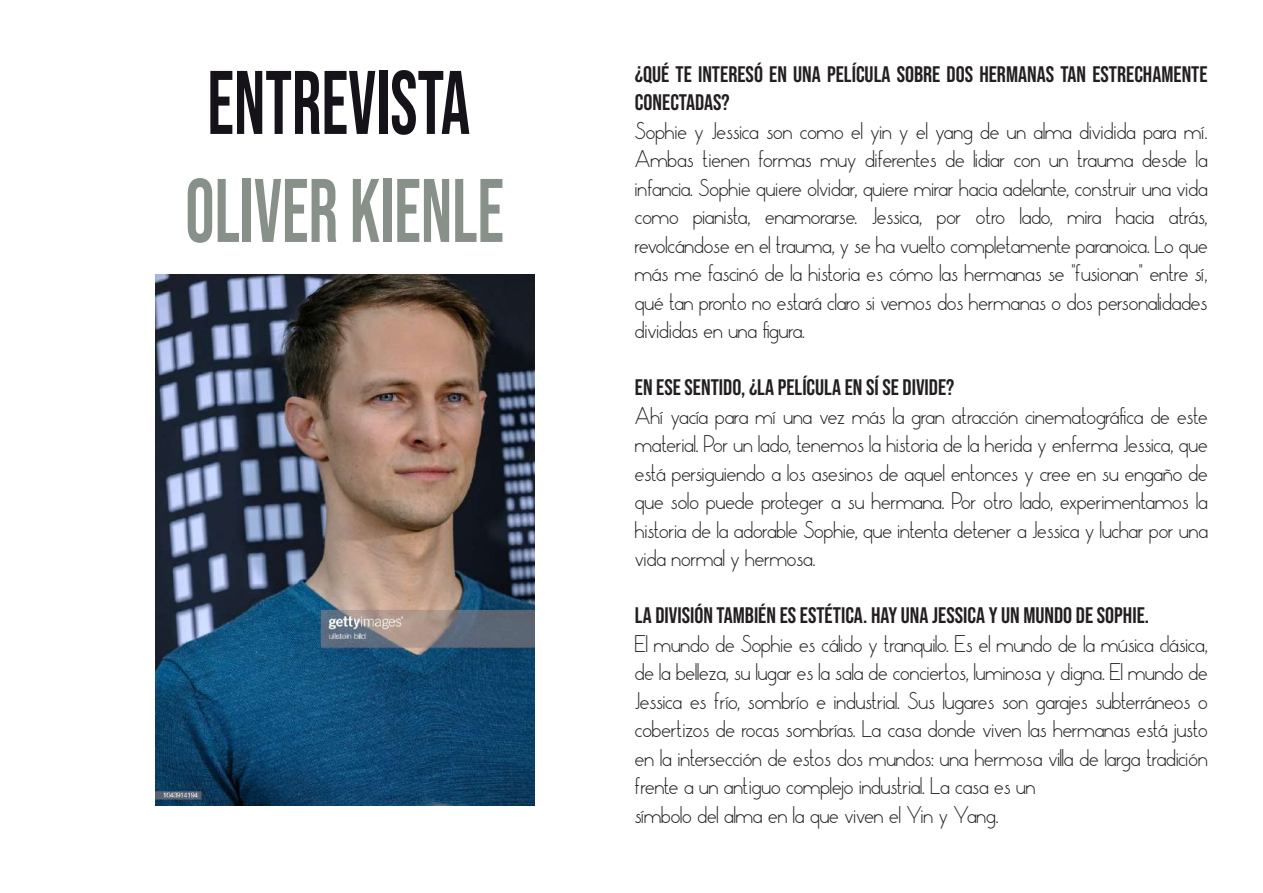
<style>
.page{position:relative;width:1263px;height:893px;background:#fff}
.page>*{position:absolute;margin:0;border:0;box-sizing:border-box;transform-origin:0 0}
.t1{font:90px "Bebas Neue";color:#879189;scale:.81 1}
.t2{font:90px "Bebas Neue";color:#151219;scale:.81 1}
.t3{font:22.5px/28.5px "Pistara";color:#231f20;text-align:justify}
.t4{font:22.5px/28.5px "Bebas Neue";color:#231f20}
</style>
<div class="page">
<img style="left:155px;top:274px;width:379px;height:532px">
<h1 class="t2" style="left:207px;top:52px;width:326px">ENTREVISTA</h1>
<h1 class="t1" style="left:185px;top:160px;width:395px">OLIVER KIENLE</h1>
<p class="t4" style="left:635px;top:59px;width:574px">¿QUÉ TE INTERESÓ EN UNA PELÍCULA SOBRE DOS HERMANAS TAN ESTRECHAMENTE<br>CONECTADAS?</p>
<p class="t3" style="left:635px;top:117px;width:574px">Sophie y Jessica son como el yin y el yang de un alma dividida para mí.<br>Ambas tienen formas muy diferentes de lidiar con un trauma desde la infancia. Sophie quiere olvidar, quiere mirar hacia adelante, construir una vida como pianista, enamorarse. Jessica, por otro lado, mira hacia atrás, revolcándose en el trauma, y se ha vuelto completamente paranoica. Lo que más me fascinó de la historia es cómo las hermanas se "fusionan" entre sí, qué tan pronto no estará claro si vemos dos hermanas o dos personalidades divididas en una figura.</p>
<p class="t4" style="left:635px;top:373px;width:321px">EN ESE SENTIDO, ¿LA PELÍCULA EN SÍ SE DIVIDE?</p>
<p class="t3" style="left:635px;top:402px;width:574px">Ahí yacía para mí una vez más la gran atracción cinematográfica de este material. Por un lado, tenemos la historia de la herida y enferma Jessica, que está persiguiendo a los asesinos de aquel entonces y cree en su engaño de que solo puede proteger a su hermana. Por otro lado, experimentamos la historia de la adorable Sophie, que intenta detener a Jessica y luchar por una vida normal y hermosa.</p>
<p class="t4" style="left:635px;top:601px;width:516px">LA DIVISIÓN TAMBIÉN ES ESTÉTICA. HAY UNA JESSICA Y UN MUNDO DE SOPHIE.</p>
<p class="t3" style="left:635px;top:630px;width:574px;text-align:left">El mundo de Sophie es cálido y tranquilo. Es el mundo de la música clásica, de la belleza, su lugar es la sala de conciertos, luminosa y digna. El mundo de Jessica es frío, sombrío e industrial. Sus lugares son garajes subterráneos o cobertizos de rocas sombrías. La casa donde viven las hermanas está justo en la intersección de estos dos mundos: una hermosa villa de larga tradición frente a un antiguo complejo industrial. La casa es un<br>símbolo del alma en la que viven el Yin y Yang.</p>
</div>
